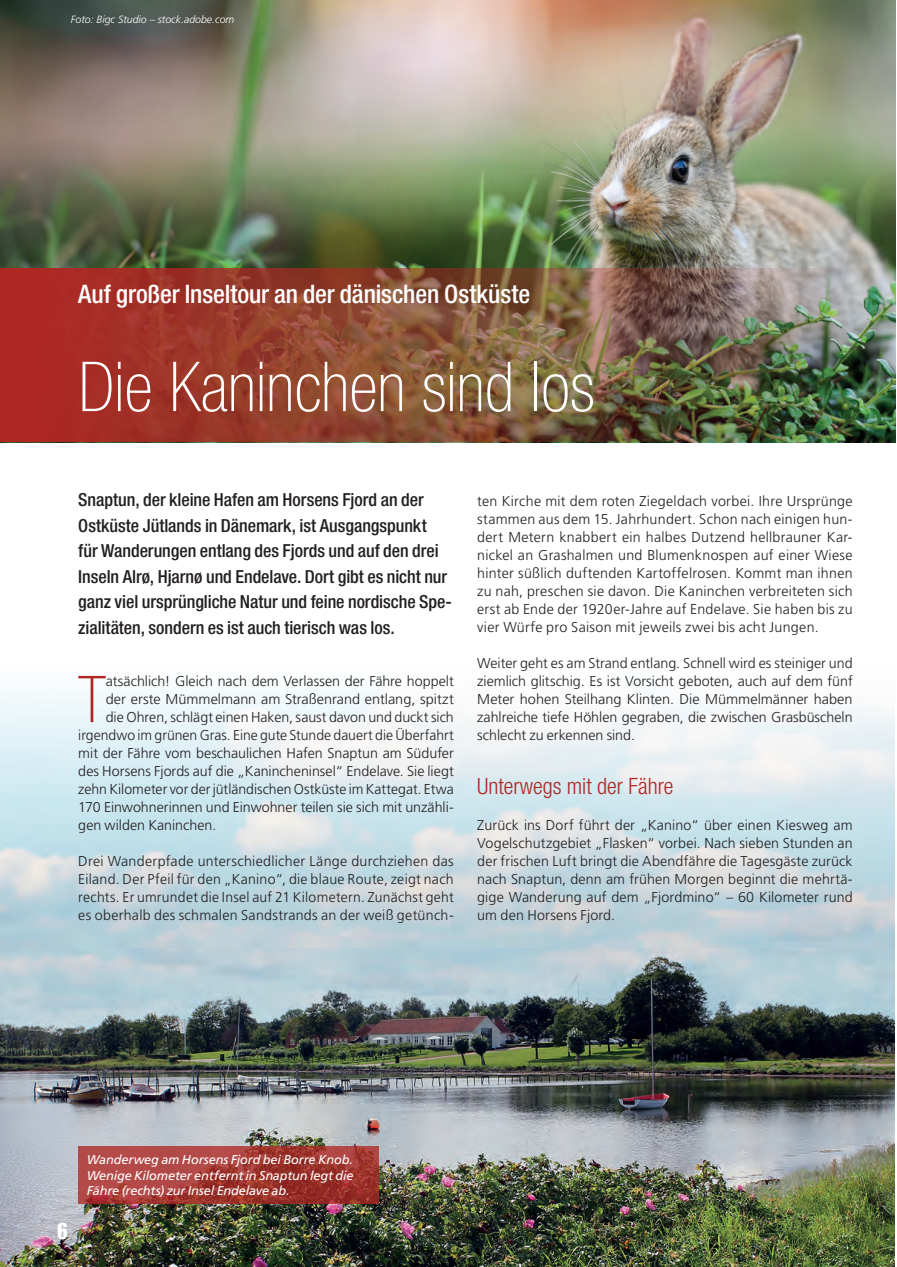
<style>
.page{position:relative;width:897px;height:1267px;background:#fff}
.page>*{position:absolute;margin:0;border:0;box-sizing:border-box;transform-origin:0 0}
.Headline_46pt__Standard{font:100 condensed 69px "Helvetica Neue LT Pro";color:#fff}
.Fließtext__Initial{font:100 condensed 64.65px "Helvetica Neue LT Pro";color:#af2723}
.Dachzeile__Standard{font:500 condensed 25.5px "Helvetica Neue LT Pro";letter-spacing:-.005em;color:#fff}
.Zwischenüberschrift{font:300 condensed 22.5px "Helvetica Neue LT Pro";color:#af2723}
.Seitenzahl_gerade{font:22.5px "Impact LT Std";color:#fff}
.Anlauf{font:500 condensed 18px/25.5px "Helvetica Neue LT Pro";letter-spacing:-.005em;color:#231f20}
.Fließtext{font:300 14.25px/18px "Frutiger LT Pro";letter-spacing:.015em;color:#231f20;text-align:justify}
.Fließtext__Initial-2{font:300 14.25px "Frutiger LT Pro";color:#231f20}
.BU{font:italic 12.75px/15.3px "Frutiger LT Pro";letter-spacing:-.01em;color:#fff;text-align:justify}
.Fotonachweis{font:italic 300 10.5px "Frutiger LT Std";color:#fff}
</style>
<div class="page">
<img style="left:0;top:0;width:895px;height:442px">
<img style="left:0;top:267px;width:896px;height:174px">
<img style="left:0;top:690px;width:895px;height:576px">
<svg style="left:78px;top:1146px;width:301px;height:57px;background:#a53c37"></svg>
<p class="Fotonachweis" style="left:71px;top:13px;width:165px">Foto: Bigc Studio – stock.adobe.com</p>
<p class="Dachzeile__Standard" style="left:78px;top:279px;width:453px">Auf großer Inseltour an der dänischen Ostküste</p>
<p class="Headline_46pt__Standard" style="left:78px;top:347px;width:517px">Die Kaninchen sind los</p>
<p class="Anlauf" style="left:78px;top:486px;width:375px">Snaptun, der kleine Hafen am Horsens Fjord an der Ostküste Jütlands in Dänemark, ist Ausgangspunkt<br>für Wanderungen entlang des Fjords und auf den drei Inseln Alrø, Hjarnø und Endelave. Dort gibt es nicht nur ganz viel ursprüngliche Natur und feine nordische Spe&shy;zialitäten, sondern es ist auch tierisch was los.</p>
<p class="Fließtext__Initial" style="left:78px;top:662px;width:29px">T</p>
<p class="Fließtext__Initial-2" style="left:106px;top:672px;width:349px">atsächlich! Gleich nach dem Verlassen der Fähre hoppelt</p>
<p class="Fließtext__Initial-2" style="left:106px;top:690px;width:349px">der erste Mümmelmann am Straßenrand entlang, spitzt</p>
<p class="Fließtext__Initial-2" style="left:106px;top:708px;width:349px">die Ohren, schlägt einen Haken, saust davon und duckt sich</p>
<p class="Fließtext__Initial-2" style="left:78px;top:726px;width:377px">irgendwo im grünen Gras. Eine gute Stunde dauert die Überfahrt</p>
<p class="Fließtext__Initial-2" style="left:78px;top:744px;width:377px">mit der Fähre vom beschaulichen Hafen Snaptun am Südufer</p>
<p class="Fließtext__Initial-2" style="left:78px;top:762px;width:377px">des Horsens Fjords auf die „Kanincheninsel“ Endelave. Sie liegt</p>
<p class="Fließtext__Initial-2" style="left:78px;top:780px;width:377px">zehn Kilometer vor der jütländischen Ostküste im Kattegat. Etwa</p>
<p class="Fließtext__Initial-2" style="left:78px;top:798px;width:377px">170 Einwohnerinnen und Einwohner teilen sie sich mit unzähli-</p>
<p class="Fließtext__Initial-2" style="left:78px;top:816px;width:139px">gen wilden Kaninchen.</p>
<p class="Fließtext" style="left:78px;top:852px;width:377px">Drei Wanderpfade unterschiedlicher Länge durchziehen das Eiland. Der Pfeil für den „Kanino“, die blaue Route, zeigt nach rechts. Er umrundet die Insel auf 21 Kilometern. Zunächst geht es oberhalb des schmalen Sandstrands an der weiß getünch-</p>
<p class="Fließtext" style="left:477px;top:492px;width:377px">ten Kirche mit dem roten Ziegeldach vorbei. Ihre Ursprünge stammen aus dem 15. Jahrhundert. Schon nach einigen hun&shy;dert Metern knabbert ein halbes Dutzend hellbrauner Kar&shy;nickel an Grashalmen und Blumenknospen auf einer Wiese hinter süßlich duftenden Kartoffelrosen. Kommt man ihnen zu nah, preschen sie davon. Die Kaninchen verbreiteten sich erst ab Ende der 1920er-Jahre auf Endelave. Sie haben bis zu vier Würfe pro Saison mit jeweils zwei bis acht Jungen.</p>
<p class="Fließtext" style="left:477px;top:654px;width:377px">Weiter geht es am Strand entlang. Schnell wird es steiniger und ziemlich glitschig. Es ist Vorsicht geboten, auch auf dem fünf Meter hohen Steilhang Klinten. Die Mümmelmänner haben zahlreiche tiefe Höhlen gegraben, die zwischen Grasbüscheln schlecht zu erkennen sind.</p>
<p class="Zwischenüberschrift" style="left:477px;top:773px;width:198px">Unterwegs mit der Fähre</p>
<p class="Fließtext" style="left:477px;top:816px;width:377px">Zurück ins Dorf führt der „Kanino“ über einen Kiesweg am Vogelschutzgebiet „Flasken“ vorbei. Nach sieben Stunden an der frischen Luft bringt die Abendfähre die Tagesgäste zurück nach Snaptun, denn am frühen Morgen beginnt die mehrtä&shy;gige Wanderung auf dem „Fjordmino“ – 60 Kilometer rund um den Horsens Fjord.</p>
<p class="Seitenzahl_gerade" style="left:57px;top:1218px;width:12px">6</p>
<p class="BU" style="left:87px;top:1152px;width:268px">Wanderweg am Horsens Fjord bei Borre Knob.<br>Wenige Kilometer entfernt in Snaptun legt die Fähre (rechts) zur Insel Endelave ab.</p>
</div>
